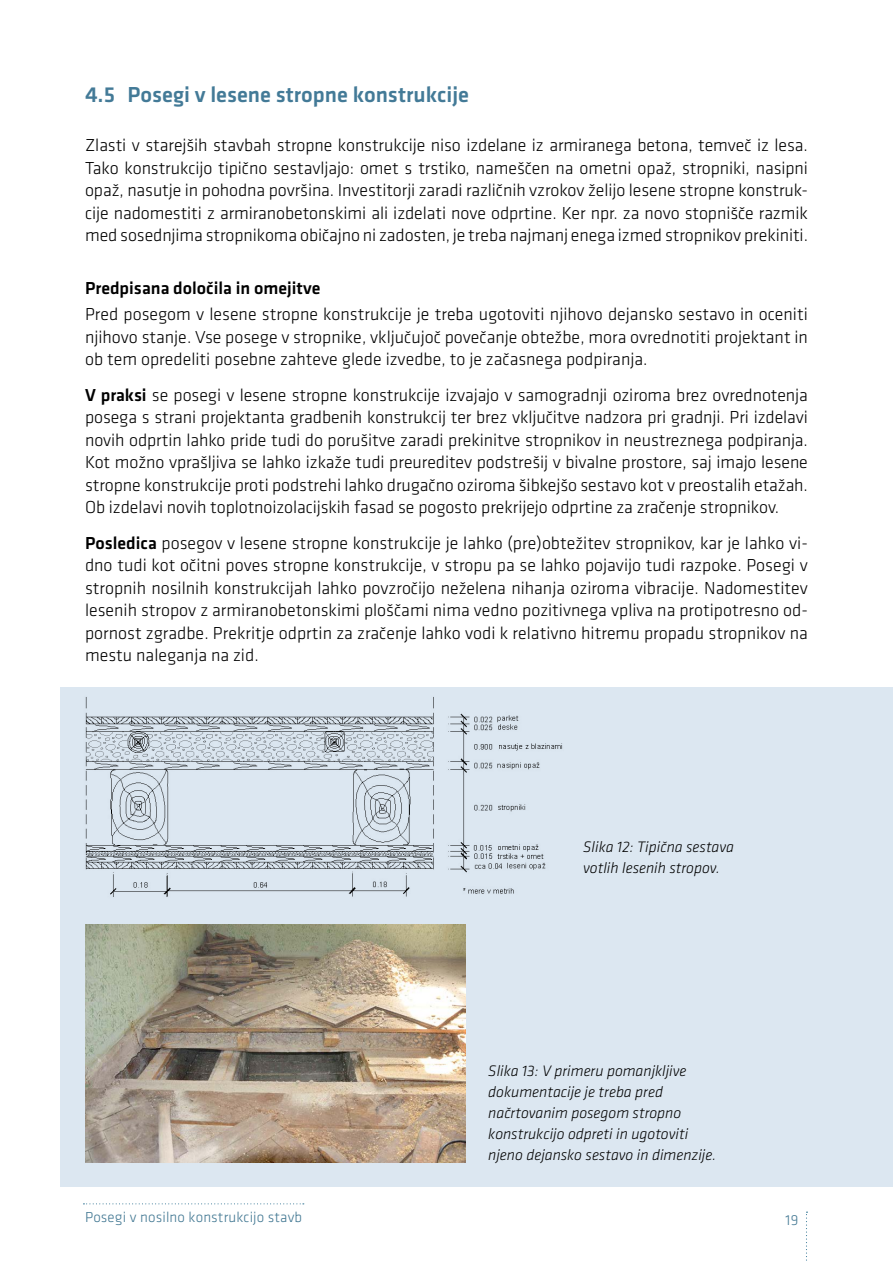
<style>
.page{position:relative;width:893px;height:1263px;background:#fff}
.page>*{position:absolute;margin:0;border:0;box-sizing:border-box;transform-origin:0 0}
.t1{font:500 22.5px "Klavika CH";color:#437a97}
.t2{font:300 18px/22.5px "Klavika CH";letter-spacing:-.005em;color:#000;text-align:justify}
.t3{font:500 18px "Klavika CH";color:#000}
.t4{font:italic 300 15.75px/21px "Klavika CH";color:#000}
.t5{font:300 15px "Klavika CH";letter-spacing:.01em;color:#417792}
.s1{font-weight:500}
</style>
<div class="page">
<div style="left:61px;top:687px;width:832px;height:499px;background:#dce7f1"></div>
<img style="left:85px;top:697px;width:478px;height:200px">
<img style="left:85px;top:924px;width:381px;height:238px">
<svg style="left:83px;top:1203px;width:221px;height:1px"></svg>
<svg style="left:806px;top:1211px;width:1px;height:50px"></svg>
<p class="t1" style="left:85px;top:79px;width:385px">4.5 Posegi v lesene stropne konstrukcije</p>
<p class="t2" style="left:85px;top:134px;width:724px">Zlasti v starejših stavbah stropne konstrukcije niso izdelane iz armiranega betona, temveč iz lesa.<br>Tako konstrukcijo tipično sestavljajo: omet s trstiko, nameščen na ometni opaž, stropniki, nasipni opaž, nasutje in pohodna površina. Investitorji zaradi različnih vzrokov želijo lesene stropne konstruk&shy;cije nadomestiti z armiranobetonskimi ali izdelati nove odprtine. Ker npr. za novo stopnišče razmik med sosednjima stropnikoma običajno ni zadosten, je treba najmanj enega izmed stropnikov prekiniti.</p>
<p class="t3" style="left:85px;top:276px;width:237px">Predpisana določila in omejitve</p>
<p class="t2" style="left:85px;top:303px;width:724px">Pred posegom v lesene stropne konstrukcije je treba ugotoviti njihovo dejansko sestavo in oceniti njihovo stanje. Vse posege v stropnike, vključujoč povečanje obtežbe, mora ovrednotiti projektant in ob tem opredeliti posebne zahteve glede izvedbe, to je začasnega podpiranja.</p>
<p class="t2" style="left:85px;top:383px;width:724px"><span class="s1">V praksi</span> se posegi v lesene stropne konstrukcije izvajajo v samogradnji oziroma brez ovrednotenja posega s strani projektanta gradbenih konstrukcij ter brez vključitve nadzora pri gradnji. Pri izdelavi novih odprtin lahko pride tudi do porušitve zaradi prekinitve stropnikov in neustreznega podpiranja.<br>Kot možno vprašljiva se lahko izkaže tudi preureditev podstrešij v bivalne prostore, saj imajo lesene stropne konstrukcije proti podstrehi lahko drugačno oziroma šibkejšo sestavo kot v preostalih etažah.<br>Ob izdelavi novih toplotnoizolacijskih fasad se pogosto prekrijejo odprtine za zračenje stropnikov.</p>
<p class="t2" style="left:85px;top:531px;width:724px"><span class="s1">Posledica</span> posegov v lesene stropne konstrukcije je lahko (pre)obtežitev stropnikov, kar je lahko vi&shy;dno tudi kot očitni poves stropne konstrukcije, v stropu pa se lahko pojavijo tudi razpoke. Posegi v stropnih nosilnih konstrukcijah lahko povzročijo neželena nihanja oziroma vibracije. Nadomestitev lesenih stropov z armiranobetonskimi ploščami nima vedno pozitivnega vpliva na protipotresno od&shy;pornost zgradbe. Prekritje odprtin za zračenje lahko vodi k relativno hitremu propadu stropnikov na mestu naleganja na zid.</p>
<p class="t4" style="left:583px;top:836px;width:152px">Slika 12: Tipična sestava votlih lesenih stropov.</p>
<p class="t4" style="left:488px;top:1060px;width:230px">Slika 13: V primeru pomanjkljive dokumentacije je treba pred načrtovanim posegom stropno konstrukcijo odpreti in ugotoviti njeno dejansko sestavo in dimenzije.</p>
<p class="t5" style="left:85px;top:1208px;width:219px">Posegi v nosilno konstrukcijo stavb</p>
<p class="t5" style="left:786px;top:1211px;width:14px">19</p>
</div>
